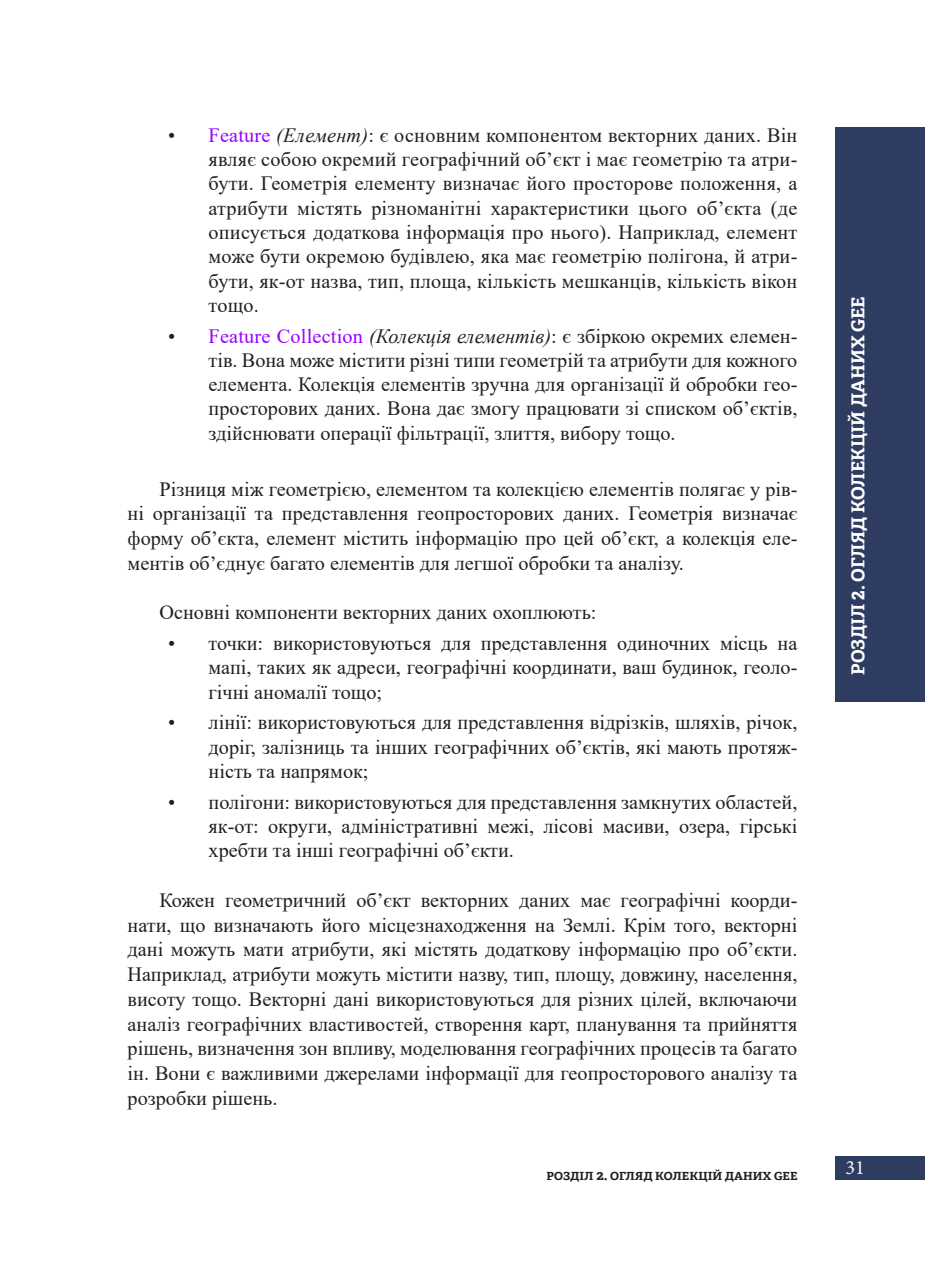
<style>
.page{position:relative;width:925px;height:1276px;background:#fff}
.page>*{position:absolute;margin:0;border:0;box-sizing:border-box;transform-origin:0 0}
.Paragraph_text{font:20.25px/24.3px "Times New Roman";color:#231f20;text-align:justify}
.t1{font:20.25px "Minion Pro";color:#f7f7f8}
.t2{font:700 18px "Adelle Cyrillic";color:#fff}
.t3{font:700 11.25px "Adelle Cyrillic";color:#231f20;scale:1.05 1}
.s1{color:#90f}
.s2{font-style:italic}
.s3{font-size:13.5px}
.s4{font-size:21.6px}
</style>
<div class="page">
<div style="left:836px;top:1156px;width:89px;height:24px;background:#2e3c61"></div>
<div style="left:836px;top:128px;width:89px;height:574px;background:#2e3c61"></div>
<p class="Paragraph_text" style="left:209px;top:122px;width:590px;text-indent:-40px">• <span class="s1">Feature</span> <span class="s2">(Елемент)</span>: є основним компонентом векторних даних. Він являє собою окремий географічний об’єкт і має геометрію та атри&shy;бути. Геометрія елементу визначає його просторове положення, а атрибути містять різноманітні характеристики цього об’єкта (де описується додаткова інформація про нього). Наприклад, елемент може бути окремою будівлею, яка має геометрію полігонa, й атри&shy;бути, як-от назва, тип, площа, кількість мешканців, кількість вікон тощо.</p>
<p class="Paragraph_text" style="left:209px;top:323px;width:590px;text-indent:-40px">• <span class="s1">Feature Collection</span> <span class="s2">(Колекція елементів)</span>: є збіркою окремих елемен&shy;тів. Вона може містити різні типи геометрій та атрибути для кожного елемента. Колекція елементів зручна для організації й обробки гео&shy;просторових даних. Вона дає змогу працювати зі списком об’єктів, здійснювати операції фільтрації, злиття, вибору тощо.</p>
<p class="Paragraph_text" style="left:128px;top:476px;width:671px;text-indent:32px">Різниця між геометрією, елементом та колекцією елементів полягає у рів&shy;ні організації та представлення геопросторових даних. Геометрія визначає форму об’єкта, елемент містить інформацію про цей об’єкт, а колекція еле&shy;ментів об’єднує багато елементів для легшої обробки та аналізу.</p>
<p class="Paragraph_text" style="left:159px;top:600px;width:438px">Основні компоненти векторних даних охоплюють:</p>
<p class="Paragraph_text" style="left:209px;top:630px;width:590px;text-indent:-40px">• точки: використовуються для представлення одиночних місць на мапі, таких як адреси, географічні координати, ваш будинок, геоло&shy;гічні аномалії тощо;</p>
<p class="Paragraph_text" style="left:209px;top:710px;width:590px;text-indent:-40px">• лінії: використовуються для представлення відрізків, шляхів, річок, доріг, залізниць та інших географічних об’єктів, які мають протяж&shy;ність та напрямок;</p>
<p class="Paragraph_text" style="left:209px;top:789px;width:590px;text-indent:-40px">• полігони: використовуються для представлення замкнутих областей, як-от: округи, адміністративні межі, лісові масиви, озера, гірські хребти та інші географічні об’єкти.</p>
<p class="Paragraph_text" style="left:128px;top:887px;width:671px;text-indent:32px">Кожен геометричний об’єкт векторних даних має географічні коорди&shy;нати, що визначають його місцезнаходження на Землі. Крім того, векторні дані можуть мати атрибути, які містять додаткову інформацію про об’єкти.<br>Наприклад, атрибути можуть містити назву, тип, площу, довжину, населення, висоту тощо. Векторні дані використовуються для різних цілей, включаючи аналіз географічних властивостей, створення карт, планування та прийняття рішень, визначення зон впливу, моделювання географічних процесів та багато ін. Вони є важливими джерелами інформації для геопросторового аналізу та розробки рішень.</p>
<p class="t3" style="left:546px;top:1169px;width:240px">РОЗДІЛ <span class="s3">2.</span> ОГЛЯД КОЛЕКЦІЙ ДАНИХ GEE</p>
<p class="t2" style="left:847px;top:675px;width:380px;rotate:-90deg">РОЗДІЛ <span class="s4">2</span>. ОГЛЯД КОЛЕКЦІЙ ДАНИХ GEE</p>
<p class="t1" style="left:845px;top:1154px;width:21px">31</p>
</div>
